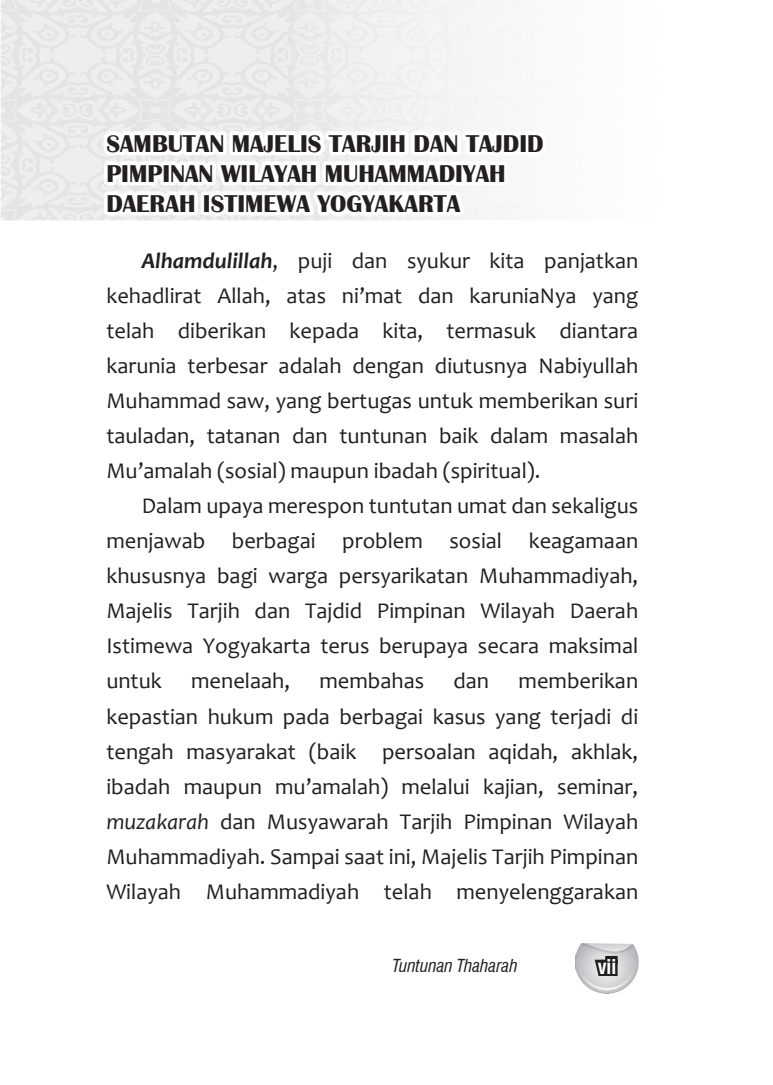
<style>
.page{position:relative;width:773px;height:1085px;background:#fff}
.page>*{position:absolute;margin:0;border:0;box-sizing:border-box;transform-origin:0 0}
.t1{font:700 25px/30px "Britannic";color:#231f20}
.t2{font:22.5px/35px "Candara";color:#231f20;text-align:justify}
.t3{font:700 condensed 20px "Swiss 721 BT";color:#fff}
.t4{font:italic condensed 17.5px "Swiss 721 BT";color:#231f20}
.s1{font-weight:700;font-style:italic}
.s2{font-style:italic}
</style>
<div class="page">
<img style="left:575px;top:943px;width:63px;height:50px">
<svg style="left:591px;top:957px;width:21px;height:37px"></svg>
<div style="left:605px;top:955px;width:7px;height:8px;border:5px solid #231f20"></div>
<div style="left:605px;top:959px;width:7px;height:16px;border:5px solid #231f20"></div>
<div style="left:610px;top:955px;width:7px;height:8px;border:5px solid #231f20"></div>
<div style="left:610px;top:959px;width:7px;height:16px;border:5px solid #231f20"></div>
<img style="left:143px;top:44px;width:12px;height:22px">
<img style="left:140px;top:0;width:15px;height:11px">
<img style="left:1px;top:0;width:138px;height:76px">
<img style="left:67px;top:15px;width:22px;height:8px">
<img style="left:32px;top:23px;width:30px;height:19px">
<img style="left:61px;top:0;width:34px;height:7px">
<svg style="left:47px;top:33px;width:5px;height:3px"></svg>
<img style="left:1px;top:0;width:15px;height:11px">
<img style="left:21px;top:48px;width:13px;height:14px">
<img style="left:32px;top:68px;width:30px;height:20px">
<img style="left:1px;top:44px;width:12px;height:22px">
<svg style="left:47px;top:74px;width:5px;height:3px"></svg>
<img style="left:1px;top:99px;width:15px;height:11px">
<img style="left:67px;top:87px;width:22px;height:8px">
<img style="left:94px;top:68px;width:30px;height:20px">
<img style="left:61px;top:103px;width:34px;height:7px">
<svg style="left:103px;top:74px;width:6px;height:3px"></svg>
<img style="left:155px;top:0;width:139px;height:76px">
<img style="left:221px;top:15px;width:22px;height:8px">
<img style="left:248px;top:23px;width:30px;height:19px">
<img style="left:216px;top:0;width:33px;height:7px">
<svg style="left:258px;top:33px;width:5px;height:3px"></svg>
<img style="left:294px;top:0;width:15px;height:11px">
<img style="left:276px;top:48px;width:13px;height:14px">
<img style="left:248px;top:68px;width:30px;height:17px">
<img style="left:297px;top:44px;width:12px;height:22px">
<svg style="left:258px;top:74px;width:5px;height:3px"></svg>
<img style="left:186px;top:68px;width:30px;height:17px">
<svg style="left:201px;top:74px;width:6px;height:3px"></svg>
<div style="left:328px;top:33px;width:162px;height:44px;background:#f1f2f3"></div>
<div style="left:464px;top:0;width:26px;height:76px;background:#f4f5f5"></div>
<img style="left:1px;top:110px;width:96px;height:76px">
<img style="left:67px;top:125px;width:22px;height:8px">
<img style="left:32px;top:133px;width:30px;height:19px">
<img style="left:61px;top:110px;width:34px;height:7px">
<svg style="left:47px;top:143px;width:5px;height:4px"></svg>
<img style="left:1px;top:110px;width:15px;height:11px">
<img style="left:21px;top:158px;width:13px;height:15px">
<img style="left:32px;top:179px;width:30px;height:19px">
<img style="left:1px;top:154px;width:12px;height:22px">
<svg style="left:47px;top:184px;width:5px;height:3px"></svg>
<img style="left:1px;top:210px;width:15px;height:10px">
<img style="left:67px;top:197px;width:22px;height:8px">
<img style="left:94px;top:179px;width:3px;height:19px">
<img style="left:61px;top:213px;width:34px;height:7px">
<svg style="left:97px;top:85px;width:393px;height:136px"></svg>
<p class="t1" style="left:106px;top:128px;width:438px">SAMBUTAN MAJELIS TARJIH DAN TAJDID<br>PIMPINAN WILAYAH MUHAMMADIYAH<br>DAERAH ISTIMEWA YOGYAKARTA</p>
<p class="t2" style="left:106px;top:243px;width:533px;text-indent:35px"><span class="s1">Alhamdulillah</span>, puji dan syukur kita panjatkan kehadlirat Allah, atas ni’mat dan karuniaNya yang telah diberikan kepada kita, termasuk diantara karunia terbesar adalah dengan diutusnya Nabiyullah Muhammad saw, yang bertugas untuk memberikan suri tauladan, tatanan dan tuntunan baik dalam masalah Mu’amalah (sosial) maupun ibadah (spiritual).</p>
<p class="t2" style="left:106px;top:488px;width:533px;text-indent:35px">Dalam upaya merespon tuntutan umat dan sekaligus menjawab berbagai problem sosial keagamaan khususnya bagi warga persyarikatan Muhammadiyah, Majelis Tarjih dan Tajdid Pimpinan Wilayah Daerah Istimewa Yogyakarta terus berupaya secara maksimal untuk</p>
<p class="t2" style="left:106px;top:663px;width:533px;text-indent:412px">memberikan kepastian hukum pada berbagai kasus yang terjadi di tengah masyarakat (baik persoalan aqidah, akhlak, ibadah maupun mu’amalah) melalui kajian, seminar, <span class="s2">muzakarah</span> dan Musyawarah Tarjih Pimpinan Wilayah Muhammadiyah. Sampai saat ini, Majelis Tarjih Pimpinan Wilayah Muhammadiyah telah menyelenggarakan</p>
<p class="t2" style="left:191px;top:663px;width:100px">menelaah,</p>
<p class="t2" style="left:319px;top:663px;width:106px">membahas</p>
<p class="t2" style="left:453px;top:663px;width:37px">dan</p>
<p class="t4" style="left:392px;top:955px;width:126px">Tuntunan Thaharah</p>
<p class="t3" style="left:597px;top:954px;width:20px">vii</p>
</div>
